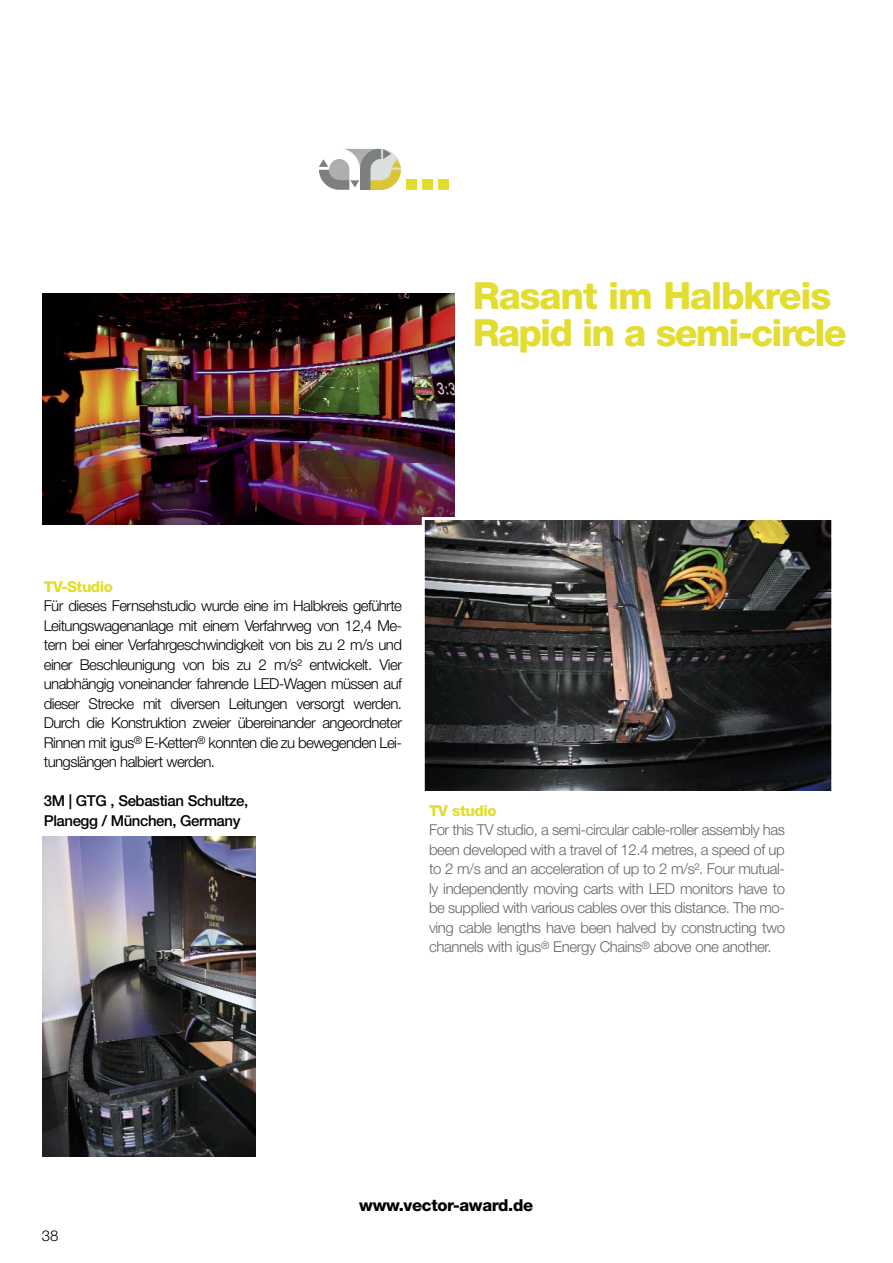
<style>
.page{position:relative;width:893px;height:1263px;background:#fff}
.page>*{position:absolute;margin:0;border:0;box-sizing:border-box;transform-origin:0 0}
.t1{font:800 55.5px "Helvetica Neue CE";color:#e2dd30}
.t2{font:800 37.5px/37.5px "Helvetica Neue CE";letter-spacing:-.05em;color:#e2dd30}
.t3{font:800 16.5px "Helvetica Neue CE";letter-spacing:-.02em;color:#000}
.t4{font:300 15px/19.5px "Helvetica Neue LT";letter-spacing:-.04em;color:#000;text-align:justify}
.t5{font:300 15px/19.5px "Helvetica Neue LT";letter-spacing:-.03em;color:#666;text-align:justify}
.t6{font:500 15px/19.5px "Helvetica Neue LT";letter-spacing:-.03em;color:#000}
.t7{font:800 15px "Helvetica Neue CE";letter-spacing:-.03em;color:#e2dd30}
</style>
<div class="page">
<img style="left:42px;top:293px;width:412px;height:232px">
<img style="left:319px;top:159px;width:31px;height:31px">
<img style="left:426px;top:521px;width:404px;height:269px">
<div style="left:422px;top:517px;width:412px;height:277px;border:3px solid #fff"></div>
<img style="left:42px;top:837px;width:214px;height:320px">
<h1 class="t1" style="left:403px;top:150px;width:51px">...</h1>
<h2 class="t2" style="left:473px;top:280px;width:375px">Rasant im Halbkreis<br>Rapid in a semi-circle</h2>
<p class="t7" style="left:44px;top:581px;width:71px">TV-Studio</p>
<p class="t4" style="left:44px;top:598px;width:360px">Für dieses Fernsehstudio wurde eine im Halbkreis geführte Leitungswagenanlage mit einem Verfahrweg von 12,4 Me&shy;tern bei einer Verfahrgeschwindigkeit von bis zu 2 m/s und einer Beschleunigung von bis zu 2 m/s² entwickelt. Vier unabhängig voneinander fahrende LED-Wagen müssen auf dieser Strecke mit diversen Leitungen versorgt werden.<br>Durch die Konstruktion zweier übereinander angeordneter Rinnen mit igus<sup>®</sup> E-Ketten<sup>®</sup> konnten die zu bewegenden Lei&shy;tungslängen halbiert werden.</p>
<p class="t6" style="left:44px;top:793px;width:206px">3M | GTG , Sebastian Schultze,<br>Planegg / München, Germany</p>
<p class="t7" style="left:429px;top:805px;width:69px">TV studio</p>
<p class="t5" style="left:429px;top:822px;width:357px">For this TV studio, a semi-circular cable-roller assembly has been developed with a travel of 12.4 metres, a speed of up to 2 m/s and an acceleration of up to 2 m/s². Four mutual&shy;ly independently moving carts with LED monitors have to be supplied with various cables over this distance. The mo&shy;ving cable lengths have been halved by constructing two channels with igus<sup>®</sup> Energy Chains<sup>®</sup> above one another.</p>
<p class="t4" style="left:42px;top:1228px;width:18px">38</p>
<p class="t3" style="left:359px;top:1199px;width:176px">www.vector-award.de</p>
</div>
